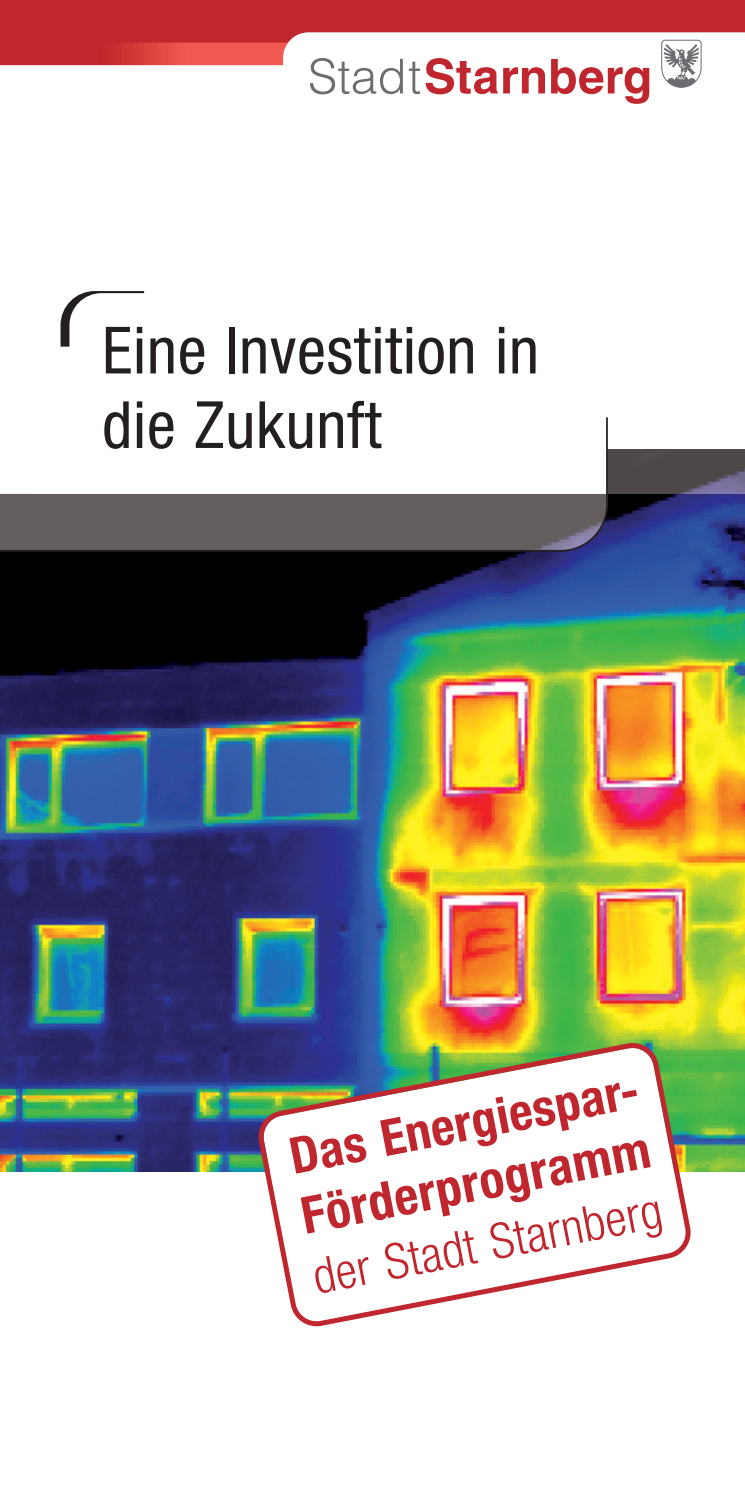
<style>
.page{position:relative;width:745px;height:1489px;background:#fff}
.page>*{position:absolute;margin:0;border:0;box-sizing:border-box;transform-origin:0 0}
.t1{font:condensed 65.25px/74.5px "Helvetica Neue LT";letter-spacing:.01em;color:#231f20}
.t2{font:700 condensed 51.25px "Helvetica Neue LT";color:#c0262d}
.t3{font:700 condensed 50.5px "Helvetica Neue LT";color:#c0262d}
.t4{font:300 condensed 49.25px "Helvetica Neue";color:#c0262d}
</style>
<div class="page">
<hr style="left:0;top:0;width:1px;height:1488px;background:#ebeae0">
<img style="left:0;top:494px;width:744px;height:677px">
<img style="left:607px;top:448px;width:137px;height:46px">
<svg style="left:0;top:384px;width:607px;height:167px"></svg>
<svg style="left:60px;top:291px;width:84px;height:55px"></svg>
<div style="left:0;top:0;width:744px;height:63px;background:#c0262d"></div>
<div style="left:288px;top:32px;width:456px;height:63px;background:#fff"></div>
<svg style="left:660px;top:39px;width:41px;height:49px"></svg>
<svg style="left:0;top:42px;width:402px;height:52px"></svg>
<svg style="left:408px;top:58px;width:89px;height:36px"></svg>
<svg style="left:503px;top:67px;width:41px;height:26px"></svg>
<svg style="left:550px;top:59px;width:99px;height:45px"></svg>
<svg style="left:256px;top:1040px;width:436px;height:287px"></svg>
<p class="t1" style="left:102px;top:318px;width:438px">Eine Investition in die Zukunft</p>
<p class="t3" style="left:286px;top:1138px;width:362px;rotate:-11deg">Das Energiespar-</p>
<p class="t2" style="left:298px;top:1198px;width:356px;rotate:-11deg">Förderprogramm</p>
<p class="t4" style="left:310px;top:1259px;width:356px;rotate:-11deg">der Stadt Starnberg</p>
</div>
